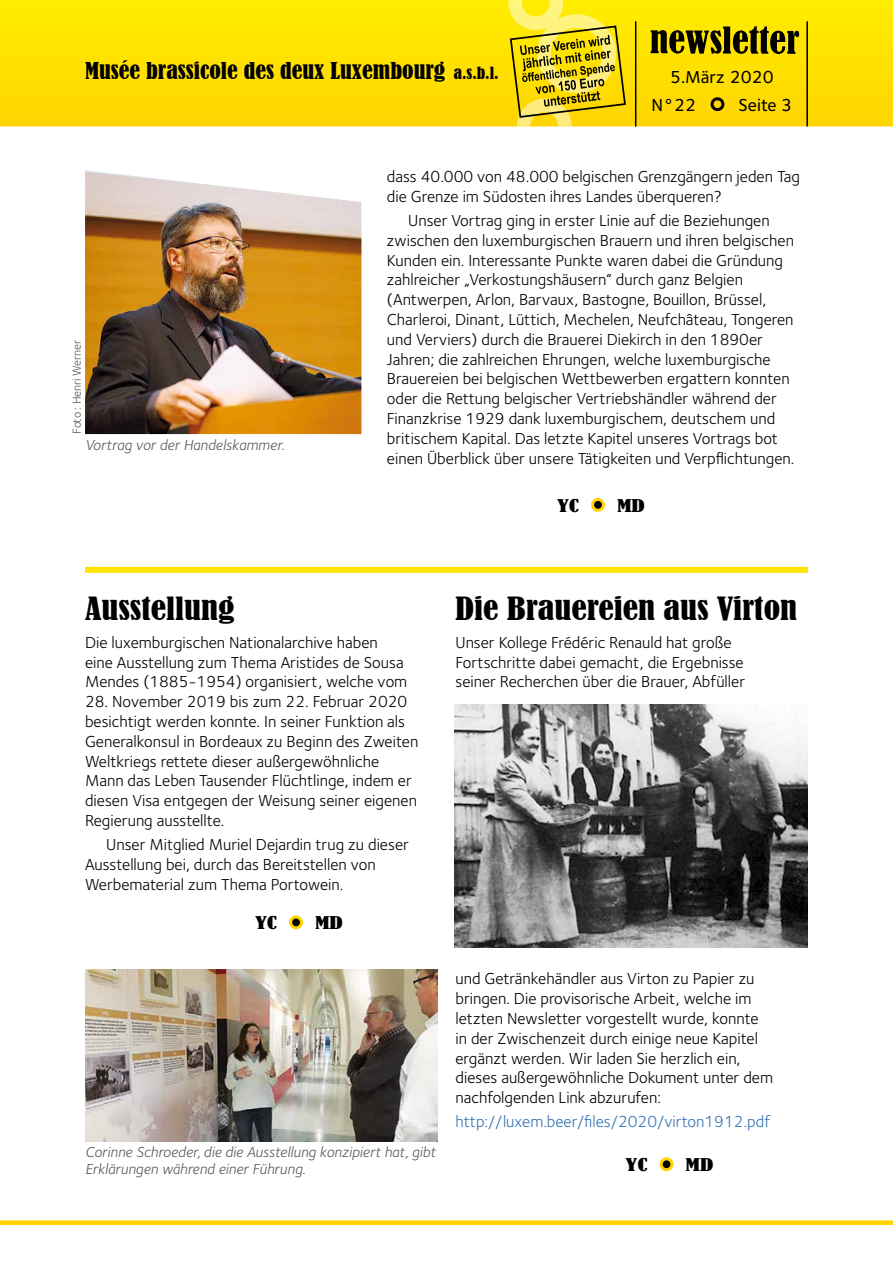
<style>
.page{position:relative;width:893px;height:1263px;background:#fff}
.page>*{position:absolute;margin:0;border:0;box-sizing:border-box;transform-origin:0 0}
.t1{font:condensed 30px "Bernard";color:#000;scale:1.15 1}
.t2{font:condensed 21.75px "Bernard";color:#000;scale:1.1 1}
.t3{font:18px/28.5px "Foundry Sterling Medium CE";color:#000}
.t4{font:16.5px/19.8px "Foundry Sterling Book CE";color:#000}
.t5{font:16.5px "Foundry Sterling Book CE";color:#3374b5}
.t6{font:condensed 16.5px "Bernard";color:#000;scale:1.5 1}
.t7{font:15px/16.5px "Foundry Sterling Book Italic CE";color:#58585a}
.t8{font:12px "Foundry Sterling Book CE";letter-spacing:-.01em;color:#58585a}
.s1{font-size:15.75px;color:#ffd400}
</style>
<div class="page">
<svg style="left:0;top:0;width:893px;height:126px;background:#fee000"></svg>
<svg style="left:651px;top:26px;width:148px;height:28px;background:#7d7000"></svg>
<div style="left:712px;top:99px;width:11px;height:11px;background:#ffd400;border-radius:50%"></div>
<div style="left:711px;top:97px;width:13px;height:14px;border:3px solid #000;border-radius:50%"></div>
<div style="left:0;top:1220px;width:893px;height:5px;background:#ffd400"></div>
<hr style="left:806px;top:21px;width:2px;height:105px;background:#000">
<svg style="left:508px;top:0;width:129px;height:126px;background:#dbc41e"></svg>
<div style="left:593px;top:499px;width:10px;height:11px;background:#000;border-radius:50%"></div>
<div style="left:591px;top:498px;width:14px;height:14px;border:3px solid #ffd400;border-radius:50%"></div>
<img style="left:85px;top:170px;width:276px;height:264px">
<div style="left:291px;top:917px;width:10px;height:11px;background:#000;border-radius:50%"></div>
<div style="left:289px;top:915px;width:14px;height:14px;border:3px solid #ffd400;border-radius:50%"></div>
<div style="left:661px;top:1159px;width:11px;height:11px;background:#000;border-radius:50%"></div>
<div style="left:660px;top:1157px;width:13px;height:14px;border:3px solid #ffd400;border-radius:50%"></div>
<img style="left:85px;top:969px;width:353px;height:173px">
<div style="left:85px;top:567px;width:723px;height:6px;background:#ffe500"></div>
<img style="left:455px;top:705px;width:353px;height:242px">
<h2 class="t2" style="left:85px;top:58px;width:378px">Musée brassicole des deux Luxembourg <span class="s1">a.s.b.l.</span></h2>
<p class="t3" style="left:651px;top:63px;width:124px;text-indent:19px">5.März 2020<br>N°22</p>
<p class="t3" style="left:738px;top:91px;width:55px">Seite 3</p>
<p class="t8" style="left:70px;top:434px;width:95px;rotate:-90deg">Foto : Henri Werner</p>
<p class="t7" style="left:85px;top:437px;width:201px">Vortrag vor der Handelskammer.</p>
<p class="t4" style="left:387px;top:167px;width:415px">dass 40.000 von 48.000 belgischen Grenzgängern jeden Tag die Grenze im Südosten ihres Landes überqueren?</p>
<p class="t4" style="left:387px;top:211px;width:409px;text-indent:21px">Unser Vortrag ging in erster Linie auf die Beziehungen zwischen den luxemburgischen Brauern und ihren belgischen Kunden ein. Interessante Punkte waren dabei die Gründung zahlreicher „Verkostungshäusern“ durch ganz Belgien (Antwerpen, Arlon, Barvaux, Bastogne, Bouillon, Brüssel, Charleroi, Dinant, Lüttich, Mechelen, Neufchâteau, Tongeren und Verviers) durch die Brauerei Diekirch in den 1890er Jahren; die zahlreichen Ehrungen, welche luxemburgische Brauereien bei belgischen Wettbewerben ergattern konnten oder die Rettung belgischer Vertriebshändler während der Finanzkrise 1929 dank luxemburgischem, deutschem und britischem Kapital. Das letzte Kapitel unseres Vortrags bot einen Überblick über unsere Tätigkeiten und Verpflichtungen.</p>
<p class="t6" style="left:557px;top:496px;width:16px">YC</p>
<p class="t6" style="left:617px;top:496px;width:20px">MD</p>
<h1 class="t1" style="left:85px;top:590px;width:131px">Ausstellung</h1>
<p class="t4" style="left:85px;top:633px;width:324px">Die luxemburgischen Nationalarchive haben eine Ausstellung zum Thema Aristides de Sousa<br>Mendes (1885-1954) organisiert, welche vom</p>
<p class="t4" style="left:85px;top:692px;width:335px">28. November 2019 bis zum 22. Februar 2020 besichtigt werden konnte. In seiner Funktion als Generalkonsul in Bordeaux zu Beginn des Zweiten Weltkriegs rettete dieser außergewöhnliche Mann das Leben Tausender Flüchtlinge, indem er diesen Visa entgegen der Weisung seiner eigenen Regierung ausstellte.</p>
<p class="t4" style="left:85px;top:835px;width:325px;text-indent:21px">Unser Mitglied Muriel Dejardin trug zu dieser<br>Ausstellung bei, durch das Bereitstellen von<br>Werbematerial zum Thema Portowein.</p>
<p class="t6" style="left:255px;top:913px;width:16px">YC</p>
<p class="t6" style="left:315px;top:913px;width:20px">MD</p>
<p class="t7" style="left:85px;top:1144px;width:352px">Corinne Schroeder, die die Ausstellung konzipiert hat, gibt<br>Erklärungen während einer Führung.</p>
<h1 class="t1" style="left:455px;top:590px;width:299px">Die Brauereien aus Virton</h1>
<p class="t4" style="left:455px;top:633px;width:291px">Unser Kollege Frédéric Renauld hat große<br>Fortschritte dabei gemacht, die Ergebnisse seiner Recherchen über die Brauer, Abfüller</p>
<p class="t4" style="left:455px;top:969px;width:319px">und Getränkehändler aus Virton zu Papier zu bringen. Die provisorische Arbeit, welche im letzten Newsletter vorgestellt wurde, konnte in der Zwischenzeit durch einige neue Kapitel ergänzt werden. Wir laden Sie herzlich ein, dieses außergewöhnliche Dokument unter dem nachfolgenden Link abzurufen:</p>
<p class="t5" style="left:455px;top:1112px;width:316px">http://luxem.beer/files/2020/virton1912.pdf</p>
<p class="t6" style="left:626px;top:1155px;width:16px">YC</p>
<p class="t6" style="left:686px;top:1155px;width:20px">MD</p>
</div>
